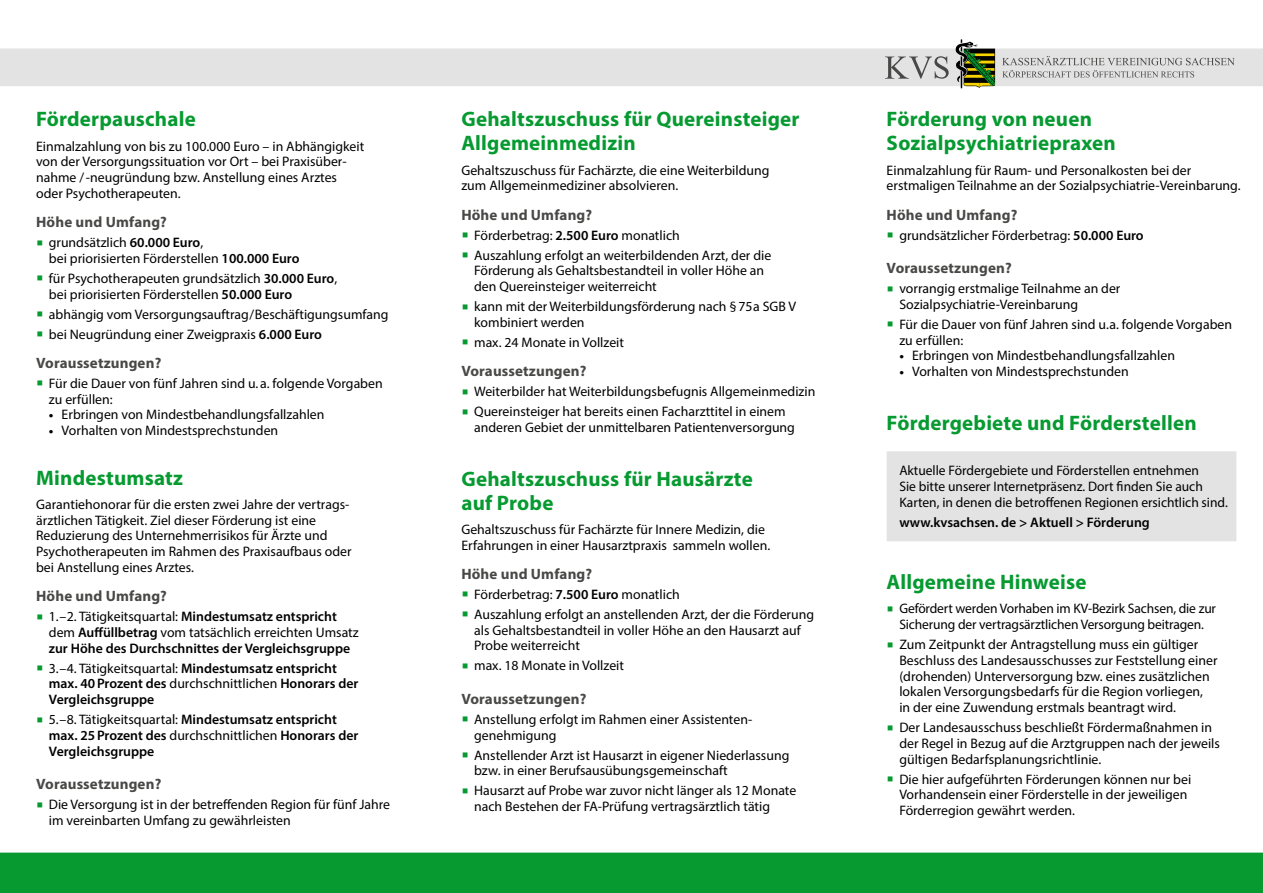
<style>
.page{position:relative;width:1263px;height:893px;background:#fff}
.page>*{position:absolute;margin:0;border:0;box-sizing:border-box;transform-origin:0 0}
.t1{font:700 21px/24px "Myriad Pro";letter-spacing:.01em;color:#069a31}
.t2{font:700 15px "Myriad Pro";letter-spacing:.01em;color:#484847}
.t3{font:13.8px/15.8px "Myriad Pro";color:#000}
.t4{font:600 13.8px/15.8px "Myriad Pro";color:#000}
.s1{font-weight:600}
.s2{font-size:16.5px}
.s3{font-weight:400}
</style>
<div class="page">
<div style="left:0;top:48px;width:1263px;height:38px;background:#e3e3e3"></div>
<svg style="left:1002px;top:56px;width:233px;height:21px"></svg>
<svg style="left:956px;top:39px;width:40px;height:49px"></svg>
<svg style="left:885px;top:56px;width:64px;height:23px"></svg>
<div style="left:0;top:853px;width:1263px;height:40px;background:#069a31"></div>
<div style="left:887px;top:451px;width:349px;height:90px;background:#e3e3e3"></div>
<h1 class="t1" style="left:36px;top:107px;width:161px">Förderpauschale</h1>
<p class="t3" style="left:36px;top:138px;width:330px">Einmalzahlung von bis zu 100.000 Euro – in Abhängigkeit von der Versorgungssituation vor Ort – bei Praxisüber&shy;nahme /-neugründung bzw. Anstellung eines Arztes oder Psychotherapeuten.</p>
<p class="t2" style="left:36px;top:212px;width:132px">Höhe und Umfang?</p>
<p class="t3" style="left:49px;top:234px;width:252px">grundsätzlich <span class="s1">60.000 Euro</span>,<br>bei priorisierten Förderstellen <span class="s1">100.000 Euro</span></p>
<p class="t3" style="left:49px;top:270px;width:290px">für Psychotherapeuten grundsätzlich <span class="s1">30.000 Euro</span>, bei priorisierten Förderstellen <span class="s1">50.000 Euro</span></p>
<p class="t3" style="left:49px;top:304px;width:341px;line-height:20px">abhängig vom Versorgungsauftrag/Beschäftigungsumfang bei Neugründung einer Zweigpraxis <span class="s1">6.000 Euro</span></p>
<p class="t2" style="left:36px;top:353px;width:127px">Voraussetzungen?</p>
<p class="t3" style="left:49px;top:375px;width:335px">Für die Dauer von fünf Jahren sind u. a. folgende Vorgaben zu erfüllen:</p>
<p class="t3" style="left:49px;top:407px;width:277px"><span class="s2">•</span> Erbringen von Mindestbehandlungsfallzahlen</p>
<p class="t3" style="left:49px;top:422px;width:231px"><span class="s2">•</span> Vorhalten von Mindestsprechstunden</p>
<h1 class="t1" style="left:36px;top:465px;width:148px">Mindestumsatz</h1>
<p class="t3" style="left:36px;top:496px;width:317px">Garantiehonorar für die ersten zwei Jahre der vertrags&shy;ärztlichen Tätigkeit. Ziel dieser Förderung ist eine Reduzierung des Unternehmerrisikos für Ärzte und Psychotherapeuten im Rahmen des Praxisaufbaus oder bei Anstellung eines Arztes.</p>
<p class="t2" style="left:36px;top:586px;width:132px">Höhe und Umfang?</p>
<p class="t4" style="left:49px;top:608px;width:311px"><span class="s3">1.–2. Tätigkeitsquartal:</span> Mindestumsatz entspricht <span class="s3">dem</span> Auffüllbetrag <span class="s3">vom tatsächlich erreichten Umsatz </span>zur Höhe des Durchschnittes der Vergleichsgruppe</p>
<p class="t4" style="left:49px;top:660px;width:311px"><span class="s3">3.–4. Tätigkeitsquartal:</span> Mindestumsatz entspricht max. 40Prozent des <span class="s3">durchschnittlichen</span> Honorars der<br>Vergleichsgruppe</p>
<p class="t4" style="left:49px;top:711px;width:311px"><span class="s3">5.–8. Tätigkeitsquartal:</span> Mindestumsatz entspricht max. 25Prozent des <span class="s3">durchschnittlichen</span> Honorars der<br>Vergleichsgruppe</p>
<p class="t2" style="left:36px;top:774px;width:127px">Voraussetzungen?</p>
<p class="t3" style="left:49px;top:796px;width:343px">Die Versorgung ist in der betreffenden Region für fünf Jahre im vereinbarten Umfang zu gewährleisten</p>
<h1 class="t1" style="left:461px;top:107px;width:340px">Gehaltszuschuss für Quereinsteiger<br>Allgemeinmedizin</h1>
<p class="t3" style="left:461px;top:162px;width:310px">Gehaltszuschuss für Fachärzte, die eine Weiterbildung zum Allgemeinmediziner absolvieren.</p>
<p class="t2" style="left:461px;top:205px;width:132px">Höhe und Umfang?</p>
<p class="t3" style="left:474px;top:225px;width:299px;line-height:20px">Förderbetrag: <span class="s1">2.500 Euro</span> monatlich<br>Auszahlung erfolgt an weiterbildenden Arzt, der die</p>
<p class="t3" style="left:474px;top:263px;width:291px">Förderung als Gehaltsbestandteil in voller Höhe an den Quereinsteiger weiterreicht</p>
<p class="t3" style="left:474px;top:298px;width:323px">kann mit der Weiterbildungsförderung nach §75a SGB V kombiniert werden</p>
<p class="t3" style="left:474px;top:334px;width:151px">max. 24 Monate in Vollzeit</p>
<p class="t2" style="left:461px;top:361px;width:127px">Voraussetzungen?</p>
<p class="t3" style="left:474px;top:381px;width:343px;line-height:20px">Weiterbilder hat Weiterbildungsbefugnis Allgemeinmedizin<br>Quereinsteiger hat bereits einen Facharzttitel in einem</p>
<p class="t3" style="left:474px;top:419px;width:322px">anderen Gebiet der unmittelbaren Patientenversorgung</p>
<h1 class="t1" style="left:461px;top:466px;width:293px">Gehaltszuschuss für Hausärzte auf Probe</h1>
<p class="t3" style="left:461px;top:521px;width:310px">Gehaltszuschuss für Fachärzte für Innere Medizin, die<br>Erfahrungen in einer Hausarztpraxis sammeln wollen.</p>
<p class="t2" style="left:461px;top:564px;width:132px">Höhe und Umfang?</p>
<p class="t3" style="left:474px;top:584px;width:341px;line-height:20px">Förderbetrag: <span class="s1">7.500 Euro</span> monatlich<br>Auszahlung erfolgt an anstellenden Arzt, der die Förderung</p>
<p class="t3" style="left:474px;top:622px;width:328px">als Gehaltsbestandteil in voller Höhe an den Hausarzt auf<br>Probe weiterreicht</p>
<p class="t3" style="left:474px;top:658px;width:151px">max. 18 Monate in Vollzeit</p>
<p class="t2" style="left:461px;top:689px;width:127px">Voraussetzungen?</p>
<p class="t3" style="left:474px;top:711px;width:279px">Anstellung erfolgt im Rahmen einer Assistenten&shy;genehmigung</p>
<p class="t3" style="left:474px;top:747px;width:317px">Anstellender Arzt ist Hausarzt in eigener Niederlassung bzw. in einer Berufsausübungsgemeinschaft</p>
<p class="t3" style="left:474px;top:783px;width:324px">Hausarzt auf Probe war zuvor nicht länger als 12 Monate nach Bestehen der FA-Prüfung vertragsärztlich tätig</p>
<h1 class="t1" style="left:887px;top:107px;width:231px">Förderung von neuen<br>Sozialpsychiatriepraxen</h1>
<p class="t3" style="left:887px;top:162px;width:355px">Einmalzahlung für Raum- und Personalkosten bei der erstmaligen Teilnahme an der Sozialpsychiatrie-Vereinbarung.</p>
<p class="t2" style="left:887px;top:205px;width:132px">Höhe und Umfang?</p>
<p class="t3" style="left:899px;top:227px;width:246px">grundsätzlicher Förderbetrag: <span class="s1">50.000 Euro</span></p>
<p class="t2" style="left:887px;top:258px;width:127px">Voraussetzungen?</p>
<p class="t3" style="left:899px;top:280px;width:223px">vorrangig erstmalige Teilnahme an der<br>Sozialpsychiatrie-Vereinbarung</p>
<p class="t3" style="left:899px;top:316px;width:334px">Für die Dauer von fünf Jahren sind u.a. folgende Vorgaben zu erfüllen:</p>
<p class="t3" style="left:899px;top:348px;width:277px"><span class="s2">•</span> Erbringen von Mindestbehandlungsfallzahlen</p>
<p class="t3" style="left:899px;top:363px;width:231px"><span class="s2">•</span> Vorhalten von Mindestsprechstunden</p>
<h1 class="t1" style="left:887px;top:410px;width:311px">Fördergebiete und Förderstellen</h1>
<p class="t3" style="left:899px;top:463px;width:330px">Aktuelle Fördergebiete und Förderstellen entnehmen<br>Sie bitte unserer Internetpräsenz. Dort finden Sie auch<br>Karten, in denen die betroffenen Regionen ersichtlich sind.</p>
<p class="t4" style="left:899px;top:514px;width:252px">www.kvsachsen. de &gt; Aktuell &gt; Förderung</p>
<h1 class="t1" style="left:887px;top:569px;width:201px">Allgemeine Hinweise</h1>
<p class="t3" style="left:899px;top:601px;width:318px">Gefördert werden Vorhaben im KV-Bezirk Sachsen, die zur<br>Sicherung der vertragsärztlichen Versorgung beitragen.</p>
<p class="t3" style="left:899px;top:636px;width:320px">Zum Zeitpunkt der Antragstellung muss ein gültiger Beschluss des Landesausschusses zur Feststellung einer (drohenden) Unterversorgung bzw. eines zusätzlichen lokalen Versorgungsbedarfs für die Region vorliegen,<br>in der eine Zuwendung erstmals beantragt wird.</p>
<p class="t3" style="left:899px;top:719px;width:322px">Der Landesausschuss beschließt Fördermaßnahmen in der Regel in Bezug auf die Arztgruppen nach der jeweils gültigen Bedarfsplanungsrichtlinie.</p>
<p class="t3" style="left:899px;top:771px;width:293px">Die hier aufgeführten Förderungen können nur bei<br>Vorhandensein einer Förderstelle in der jeweiligen<br>Förderregion gewährt werden.</p>
</div>
